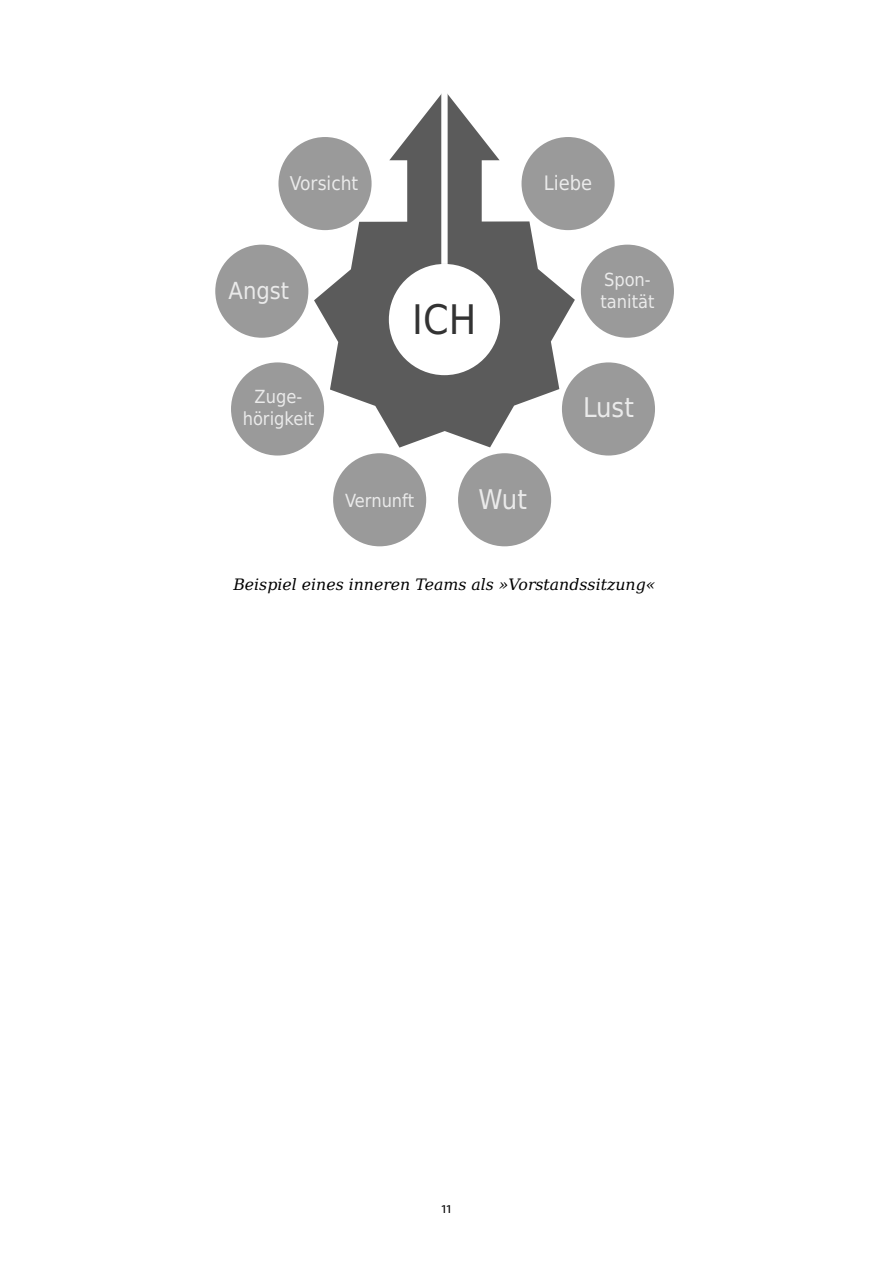
<style>
.page{position:relative;width:893px;height:1263px;background:#fff}
.page>*{position:absolute;margin:0;border:0;box-sizing:border-box;transform-origin:0 0}
.t1{font:40.8px "DejaVu Sans Condensed";color:rgb(0 0 1/.8)}
.t2{font:27.15px "DejaVu Sans Condensed";color:rgb(255 255 255/.8)}
.t3{font:23.55px "DejaVu Sans Condensed";color:rgb(255 255 255/.8)}
.t4{font:19.95px "DejaVu Sans Condensed";color:rgb(255 255 255/.8)}
.t5{font:19.05px "DejaVu Sans Condensed";color:rgb(255 255 255/.8)}
.t6{font:18.15px/21.8px "DejaVu Sans Condensed";color:rgb(255 255 255/.8)}
.t7{font:italic 15.75px "DejaVu Serif";color:#000}
.t8{font:300 15px "The Sans Os F";color:#000}
</style>
<div class="page">
<svg style="left:314px;top:94px;width:261px;height:354px;fill:#5b5b5b"></svg>
<div style="left:231px;top:362px;width:93px;height:93px;background:#9a9a9a;border-radius:50%"></div>
<div style="left:333px;top:453px;width:93px;height:93px;background:#9a9a9a;border-radius:50%"></div>
<div style="left:521px;top:137px;width:94px;height:93px;background:#9a9a9a;border-radius:50%"></div>
<div style="left:278px;top:137px;width:94px;height:93px;background:#9a9a9a;border-radius:50%"></div>
<div style="left:581px;top:245px;width:93px;height:93px;background:#9a9a9a;border-radius:50%"></div>
<div style="left:562px;top:362px;width:93px;height:93px;background:#9a9a9a;border-radius:50%"></div>
<div style="left:458px;top:453px;width:93px;height:93px;background:#9a9a9a;border-radius:50%"></div>
<div style="left:215px;top:245px;width:93px;height:93px;background:#9a9a9a;border-radius:50%"></div>
<div style="left:389px;top:264px;width:111px;height:111px;background:#fff;border-radius:50%"></div>
<div style="left:441px;top:90px;width:7px;height:174px;background:#fff"></div>
<p class="t5" style="left:290px;top:167px;width:70px">Vorsicht</p>
<p class="t4" style="left:544px;top:166px;width:50px">Liebe</p>
<h3 class="t3" style="left:229px;top:271px;width:62px">Angst</h3>
<p class="t6" style="left:243px;top:385px;width:73px;text-align:center">Zuge&shy;hörigkeit</p>
<h1 class="t1" style="left:412px;top:287px;width:66px">ICH</h1>
<p class="t6" style="left:345px;top:490px;width:70px">Vernunft</p>
<h2 class="t2" style="left:479px;top:477px;width:50px">Wut</h2>
<p class="t6" style="left:600px;top:268px;width:55px">Spon&shy;tanität</p>
<h2 class="t2" style="left:583px;top:385px;width:52px">Lust</h2>
<p class="t7" style="left:233px;top:573px;width:424px">Beispiel eines inneren Teams als »Vorstandssitzung«</p>
<p class="t8" style="left:441px;top:1198px;width:12px">11</p>
</div>
